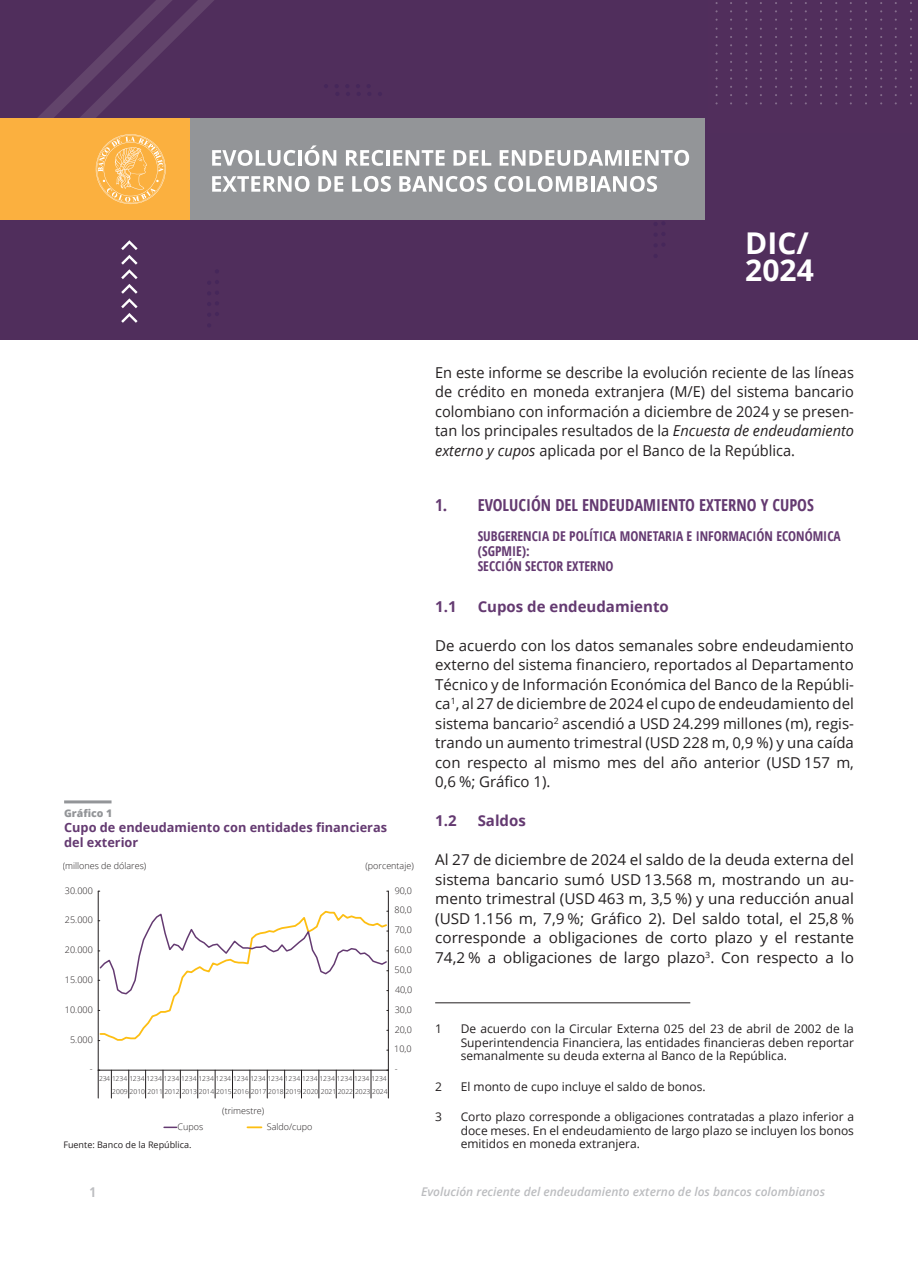
<style>
.page{position:relative;width:918px;height:1276px;background:#fff}
.page>*{position:absolute;margin:0;border:0;box-sizing:border-box;transform-origin:0 0}
.t1{font:700 30px "Open Sans";color:#fff}
.Título_1{font:700 condensed 16.5px "Open Sans";color:#643a71}
.Cuerpo_de_texto{font:15px/19.5px "Open Sans";color:#231f20;text-align:justify}
.Subtítulo_1{font:700 15px "Open Sans";color:#643a71}
.Título_1-2{font:700 condensed 13.5px/15px "Open Sans";color:#643a71}
.t2{font:700 condensed 13.5px "Open Sans";color:#bcbdc0}
.Gráfico_título{font:700 12.75px/15px "Open Sans";color:#643a71}
.Nota_al_pie{font:12px/13.5px "Open Sans";color:#231f20;text-align:justify}
.t3{font:italic 600 12px "Open Sans";color:#bcbdc0}
.Gráfico_título-2{font:800 10.5px "Open Sans";color:#939598}
.t4{font:300 9px "Open Sans";color:#231f20}
.Pie_de_gráficos_cuad{font:9px "Open Sans";color:#231f20}
.t5{font:300 6.75px/13.2px "Open Sans";color:#231f20;text-align:right}
.s1{font-style:italic}
</style>
<div class="page">
<hr style="left:435px;top:1002px;width:255px;height:1px;background:#231f20">
<div style="left:0;top:0;width:918px;height:339px;background:#502e5c"></div>
<div style="left:188px;top:118px;width:517px;height:102px;background:#939598"></div>
<div style="left:0;top:118px;width:189px;height:102px;background:#fbb03f"></div>
<svg style="left:121px;top:240px;width:17px;height:83px"></svg>
<img style="left:715px;top:2px;width:197px;height:103px">
<svg style="left:38px;top:0;width:651px;height:215px"></svg>
<hr style="left:64px;top:800px;width:48px;height:3px;background:#939598">
<svg style="left:164px;top:1126px;width:13px;height:2px"></svg>
<svg style="left:247px;top:1126px;width:14px;height:2px"></svg>
<hr style="left:388px;top:891px;width:1px;height:179px;background:#231f20">
<hr style="left:98px;top:891px;width:1px;height:179px;background:#231f20">
<hr style="left:98px;top:1070px;width:290px;height:1px;background:#231f20">
<svg style="left:98px;top:1070px;width:2px;height:28px"></svg>
<svg style="left:111px;top:1071px;width:1px;height:27px"></svg>
<svg style="left:128px;top:1070px;width:1px;height:28px"></svg>
<svg style="left:145px;top:1071px;width:1px;height:27px"></svg>
<svg style="left:163px;top:1070px;width:1px;height:28px"></svg>
<svg style="left:180px;top:1071px;width:1px;height:27px"></svg>
<svg style="left:197px;top:1070px;width:1px;height:28px"></svg>
<svg style="left:215px;top:1070px;width:1px;height:28px"></svg>
<svg style="left:232px;top:1071px;width:1px;height:27px"></svg>
<svg style="left:250px;top:1070px;width:1px;height:28px"></svg>
<svg style="left:267px;top:1070px;width:1px;height:28px"></svg>
<svg style="left:284px;top:1071px;width:1px;height:27px"></svg>
<svg style="left:301px;top:1071px;width:1px;height:27px"></svg>
<svg style="left:319px;top:1070px;width:1px;height:28px"></svg>
<svg style="left:336px;top:1070px;width:1px;height:28px"></svg>
<svg style="left:353px;top:1071px;width:1px;height:27px"></svg>
<svg style="left:371px;top:1070px;width:1px;height:28px"></svg>
<svg style="left:387px;top:1070px;width:2px;height:28px"></svg>
<svg style="left:98px;top:909px;width:291px;height:132px"></svg>
<p class="t1" style="left:745px;top:221px;width:65px">DIC/</p>
<p class="t1" style="left:745px;top:248px;width:70px">2024</p>
<p class="Gráfico_título-2" style="left:64px;top:805px;width:50px">Gráfico 1</p>
<p class="Gráfico_título" style="left:64px;top:819px;width:325px">Cupo de endeudamiento con entidades financieras del exterior</p>
<p class="t4" style="left:63px;top:860px;width:85px">(millones de dólares)</p>
<p class="t4" style="left:365px;top:859px;width:50px">(porcentaje)</p>
<p class="t4" style="left:65px;top:884px;width:29px">30.000</p>
<p class="t4" style="left:65px;top:913px;width:29px">25.000</p>
<p class="t4" style="left:65px;top:943px;width:29px">20.000</p>
<p class="t4" style="left:65px;top:973px;width:29px">15.000</p>
<p class="t4" style="left:65px;top:1003px;width:29px">10.000</p>
<p class="t4" style="left:70px;top:1033px;width:24px">5.000</p>
<p class="t4" style="left:90px;top:1062px;width:4px">-</p>
<p class="t4" style="left:395px;top:884px;width:19px">90,0</p>
<p class="t4" style="left:395px;top:904px;width:19px">80,0</p>
<p class="t4" style="left:395px;top:924px;width:19px">70,0</p>
<p class="t4" style="left:395px;top:943px;width:19px">60,0</p>
<p class="t4" style="left:395px;top:963px;width:19px">50,0</p>
<p class="t4" style="left:395px;top:983px;width:19px">40,0</p>
<p class="t4" style="left:395px;top:1003px;width:19px">30,0</p>
<p class="t4" style="left:395px;top:1023px;width:19px">20,0</p>
<p class="t4" style="left:394px;top:1043px;width:19px">10,0</p>
<p class="t4" style="left:395px;top:1062px;width:4px">-</p>
<p class="t5" style="left:99px;top:1071px;width:290px">234 1234 1234 1234 1234 1234 1234 1234 1234 1234 1234 1234 1234 1234 1234 1234 1234<br>2009 2010 2011 2012 2013 2014 2015 2016 2017 2018 2019 2020 2021 2022 2023 2024</p>
<p class="t4" style="left:222px;top:1104px;width:43px">(trimestre)</p>
<p class="t4" style="left:178px;top:1120px;width:27px">Cupos</p>
<p class="t4" style="left:267px;top:1120px;width:47px">Saldo/cupo</p>
<p class="Pie_de_gráficos_cuad" style="left:63px;top:1139px;width:130px">Fuente: Banco de la República.</p>
<p class="Cuerpo_de_texto" style="left:435px;top:362px;width:420px">En este informe se describe la evolución reciente de las líneas de crédito en moneda extranjera (M/E) del sistema bancario colombiano con información a diciembre de 2024 y se presen&shy;tan los principales resultados de la <span class="s1">Encuesta de endeudamiento externo y cupos</span> aplicada por el Banco de la República.</p>
<p class="Título_1" style="left:435px;top:494px;width:380px">1. EVOLUCIÓN DEL ENDEUDAMIENTO EXTERNO Y CUPOS</p>
<p class="Título_1-2" style="left:478px;top:529px;width:365px">SUBGERENCIA DE POLÍTICA MONETARIA E INFORMACIÓN ECONÓMICA (SGPMIE):<br>SECCIÓN SECTOR EXTERNO</p>
<p class="Subtítulo_1" style="left:435px;top:596px;width:23px">1.1</p>
<p class="Subtítulo_1" style="left:478px;top:596px;width:193px">Cupos de endeudamiento</p>
<p class="Cuerpo_de_texto" style="left:435px;top:635px;width:420px">De acuerdo con los datos semanales sobre endeudamiento externo del sistema financiero, reportados al Departamento Técnico y de Información Económica del Banco de la Repúbli&shy;ca<sup>1</sup>, al 27 de diciembre de 2024 el cupo de endeudamiento del sistema bancario<sup>2</sup> ascendió a USD 24.299 millones (m), regis&shy;trando un aumento trimestral (USD 228 m, 0,9 %) y una caída con respecto al mismo mes del año anterior (USD 157 m, 0,6 %; Gráfico 1).</p>
<p class="Subtítulo_1" style="left:435px;top:810px;width:23px">1.2</p>
<p class="Subtítulo_1" style="left:478px;top:810px;width:50px">Saldos</p>
<p class="Cuerpo_de_texto" style="left:435px;top:849px;width:420px">Al 27 de diciembre de 2024 el saldo de la deuda externa del sistema bancario sumó USD 13.568 m, mostrando un au&shy;mento trimestral (USD 463 m, 3,5 %) y una reducción anual (USD 1.156 m, 7,9 %; Gráfico 2). Del saldo total, el 25,8 % corresponde a obligaciones de corto plazo y el restante 74,2 % a obligaciones de largo plazo<sup>3</sup>. Con respecto a lo</p>
<p class="Nota_al_pie" style="left:435px;top:1022px;width:8px">1</p>
<p class="Nota_al_pie" style="left:461px;top:1022px;width:395px">De acuerdo con la Circular Externa 025 del 23 de abril de 2002 de la Superintendencia Financiera, las entidades financieras deben reportar semanalmente su deuda externa al Banco de la República.</p>
<p class="Nota_al_pie" style="left:435px;top:1079px;width:8px">2</p>
<p class="Nota_al_pie" style="left:461px;top:1079px;width:247px">El monto de cupo incluye el saldo de bonos.</p>
<p class="Nota_al_pie" style="left:435px;top:1110px;width:8px">3</p>
<p class="Nota_al_pie" style="left:461px;top:1110px;width:395px">Corto plazo corresponde a obligaciones contratadas a plazo inferior a doce meses. En el endeudamiento de largo plazo se incluyen los bonos emitidos en moneda extranjera.</p>
<p class="t2" style="left:90px;top:1183px;width:8px">1</p>
<p class="t3" style="left:421px;top:1183px;width:406px">Evolución reciente del endeudamiento externo de los bancos colombianos</p>
</div>
